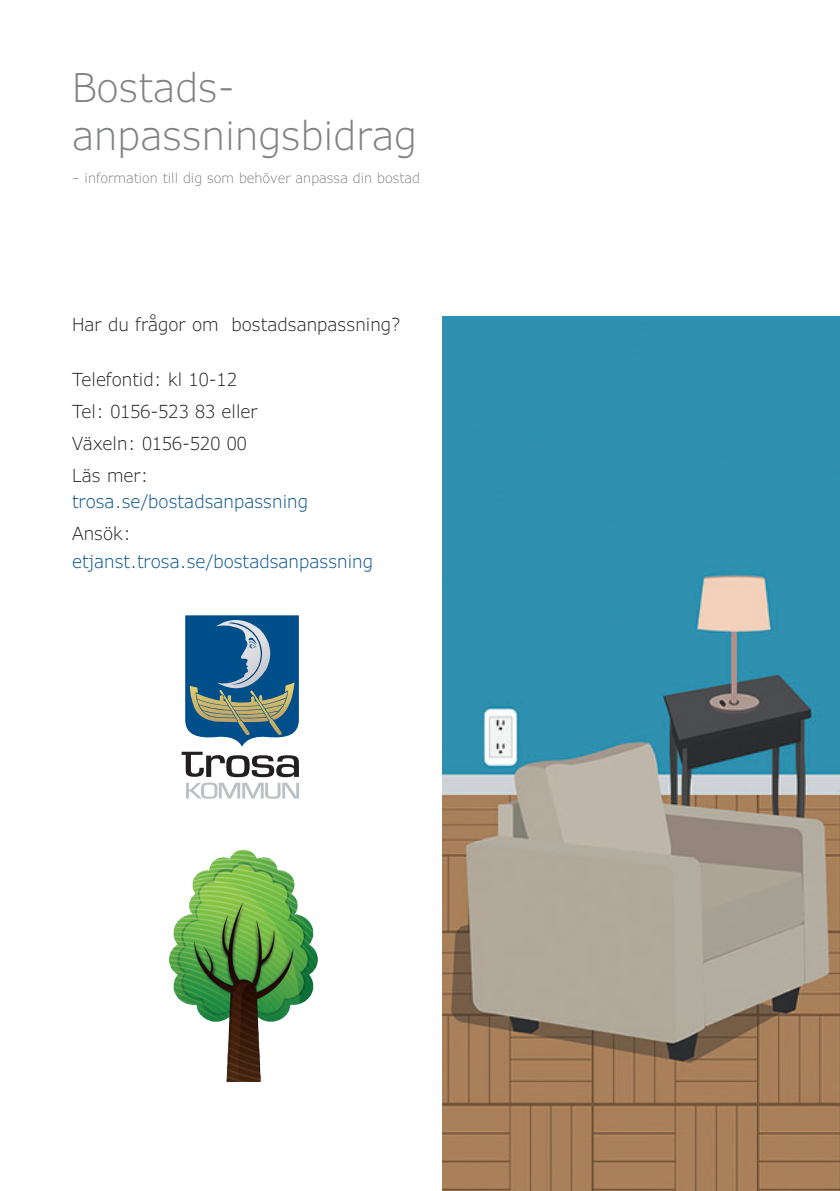
<style>
.page{position:relative;width:840px;height:1191px;background:#fff}
.page>*{position:absolute;margin:0;border:0;box-sizing:border-box;transform-origin:0 0}
.t1{font:300 39.8px "Verdana Pro";color:#808285}
.t2{font:300 18px "Verdana Pro";color:#231f20}
.t3{font:300 18px "Verdana Pro";color:#004f8a}
.t4{font:300 13.8px "Verdana Pro";color:#808285}
</style>
<div class="page">
<img style="left:442px;top:316px;width:397px;height:875px">
<svg style="left:181px;top:615px;width:118px;height:183px"></svg>
<img style="left:169px;top:849px;width:148px;height:232px">
<p class="t1" style="left:72px;top:63px;width:164px">Bostads-</p>
<p class="t1" style="left:72px;top:110px;width:346px">anpassningsbidrag</p>
<p class="t4" style="left:72px;top:169px;width:349px">– information till dig som behöver anpassa din bostad</p>
<p class="t2" style="left:72px;top:313px;width:329px">Har du frågor om bostadsanpassning?</p>
<p class="t2" style="left:72px;top:367px;width:166px">Telefontid: kl 10-12</p>
<p class="t2" style="left:72px;top:399px;width:187px">Tel: 0156-523 83 eller</p>
<p class="t2" style="left:72px;top:431px;width:176px">Växeln: 0156-520 00</p>
<p class="t2" style="left:72px;top:463px;width:78px">Läs mer:</p>
<p class="t3" style="left:72px;top:489px;width:237px">trosa.se/bostadsanpassning</p>
<p class="t2" style="left:72px;top:521px;width:60px">Ansök:</p>
<p class="t3" style="left:72px;top:549px;width:302px">etjanst.trosa.se/bostadsanpassning</p>
</div>
